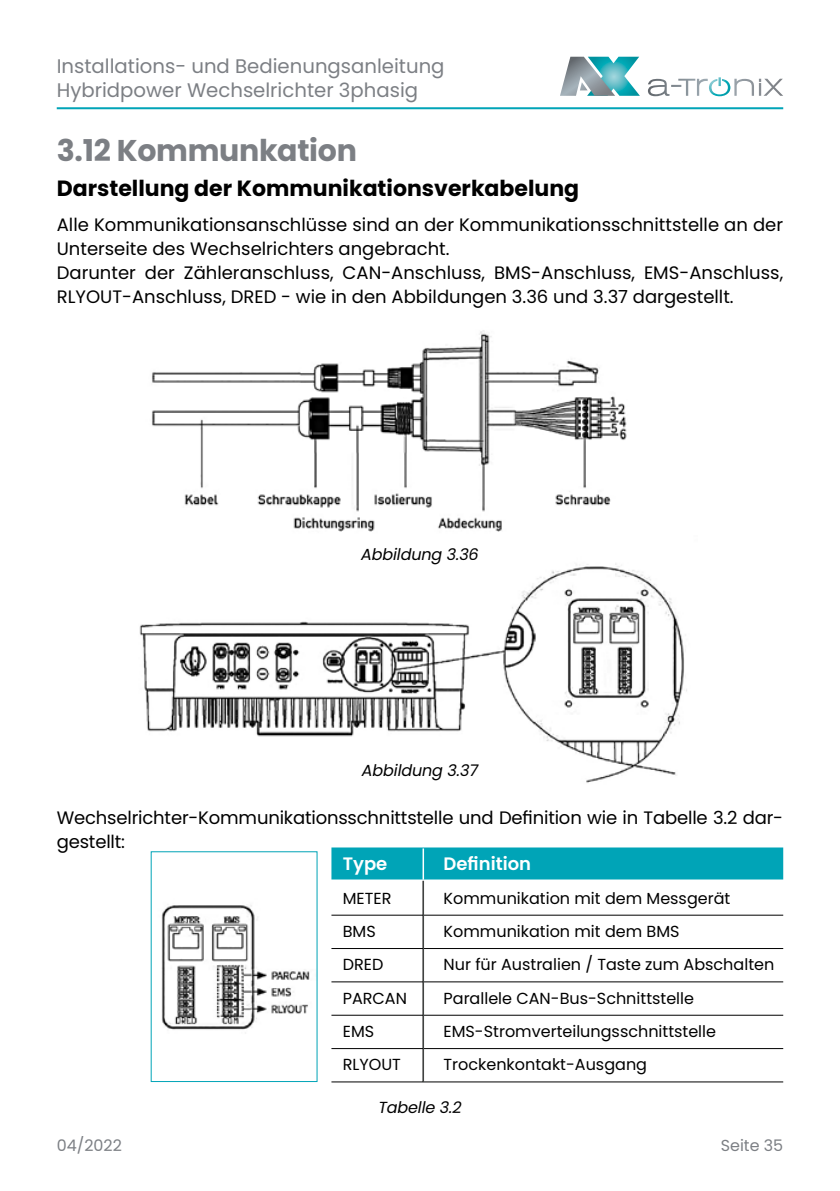
<style>
.page{position:relative;width:840px;height:1191px;background:#fff}
.page>*{position:absolute;margin:0;border:0;box-sizing:border-box;transform-origin:0 0}
.t1{font:700 30px "Poppins";letter-spacing:-.01em;color:#7c7f84}
.t2{font:700 22px "Poppins";color:#000}
.t3{font:19.6px/24.4px "Poppins";color:#7c7f84}
.t4{font:18px/24px "Poppins";color:#000}
.t5{font:600 18px "Poppins";color:#fff}
.t6{font:16px "Poppins";color:#000}
.t7{font:italic 16px "Poppins";letter-spacing:-.01em;color:#000}
.t8{font:16px "Poppins";color:#7c7f84}
</style>
<div class="page">
<hr style="left:57px;top:107px;width:725px;height:2px;background:#00a4b7">
<svg style="left:560px;top:57px;width:79px;height:39px"></svg>
<svg style="left:648px;top:77px;width:134px;height:19px"></svg>
<img style="left:139px;top:563px;width:548px;height:220px">
<img style="left:152px;top:330px;width:475px;height:202px">
<img style="left:161px;top:905px;width:149px;height:125px">
<div style="left:331px;top:847px;width:451px;height:32px;background:#00a4b7"></div>
<hr style="left:331px;top:914px;width:451px;height:1px;background:#000">
<hr style="left:331px;top:948px;width:451px;height:1px;background:#000">
<hr style="left:331px;top:981px;width:451px;height:1px;background:#000">
<hr style="left:331px;top:1015px;width:451px;height:1px;background:#000">
<hr style="left:331px;top:1048px;width:451px;height:1px;background:#000">
<hr style="left:331px;top:1081px;width:451px;height:1px;background:#000">
<hr style="left:422px;top:880px;width:2px;height:202px;background:#fff">
<hr style="left:422px;top:848px;width:2px;height:31px;background:#fff">
<p class="t3" style="left:57px;top:54px;width:389px">Installations- und Bedienungsanleitung<br>Hybridpower Wechselrichter 3phasig</p>
<h1 class="t1" style="left:57px;top:133px;width:301px">3.12 Kommunkation</h1>
<p class="t2" style="left:57px;top:175px;width:523px">Darstellung der Kommunikationsverkabelung</p>
<p class="t4" style="left:57px;top:213px;width:727px">Alle Kommunikationsanschlüsse sind an der Kommunikationsschnittstelle an der Unterseite des Wechselrichters angebracht.<br>Darunter der Zähleranschluss, CAN-Anschluss, BMS-Anschluss, EMS-Anschluss, RLYOUT-Anschluss, DRED - wie in den Abbildungen 3.36 und 3.37 dargestellt.</p>
<p class="t7" style="left:361px;top:545px;width:119px">Abbildung 3.36</p>
<p class="t7" style="left:362px;top:761px;width:118px">Abbildung 3.37</p>
<p class="t4" style="left:57px;top:806px;width:727px">Wechselrichter-Kommunikationsschnittstelle und Definition wie in Tabelle 3.2 dar&shy;gestellt:</p>
<p class="t5" style="left:342px;top:853px;width:46px">Type</p>
<p class="t5" style="left:443px;top:853px;width:89px">Definition</p>
<p class="t6" style="left:342px;top:888px;width:50px">METER</p>
<p class="t6" style="left:443px;top:888px;width:288px">Kommunikation mit dem Messgerät</p>
<p class="t6" style="left:342px;top:922px;width:34px">BMS</p>
<p class="t6" style="left:443px;top:922px;width:237px">Kommunikation mit dem BMS</p>
<p class="t6" style="left:342px;top:955px;width:42px">DRED</p>
<p class="t6" style="left:443px;top:955px;width:332px">Nur für Australien / Taste zum Abschalten</p>
<p class="t6" style="left:342px;top:988px;width:66px">PARCAN</p>
<p class="t6" style="left:443px;top:988px;width:252px">Parallele CAN-Bus-Schnittstelle</p>
<p class="t6" style="left:342px;top:1022px;width:33px">EMS</p>
<p class="t6" style="left:443px;top:1022px;width:274px">EMS-Stromverteilungsschnittstelle</p>
<p class="t6" style="left:342px;top:1055px;width:60px">RLYOUT</p>
<p class="t6" style="left:443px;top:1055px;width:205px">Trockenkontakt-Ausgang</p>
<p class="t7" style="left:378px;top:1097px;width:85px">Tabelle 3.2</p>
<p class="t8" style="left:57px;top:1136px;width:67px">04/2022</p>
<p class="t8" style="left:720px;top:1136px;width:64px">Seite 35</p>
</div>
